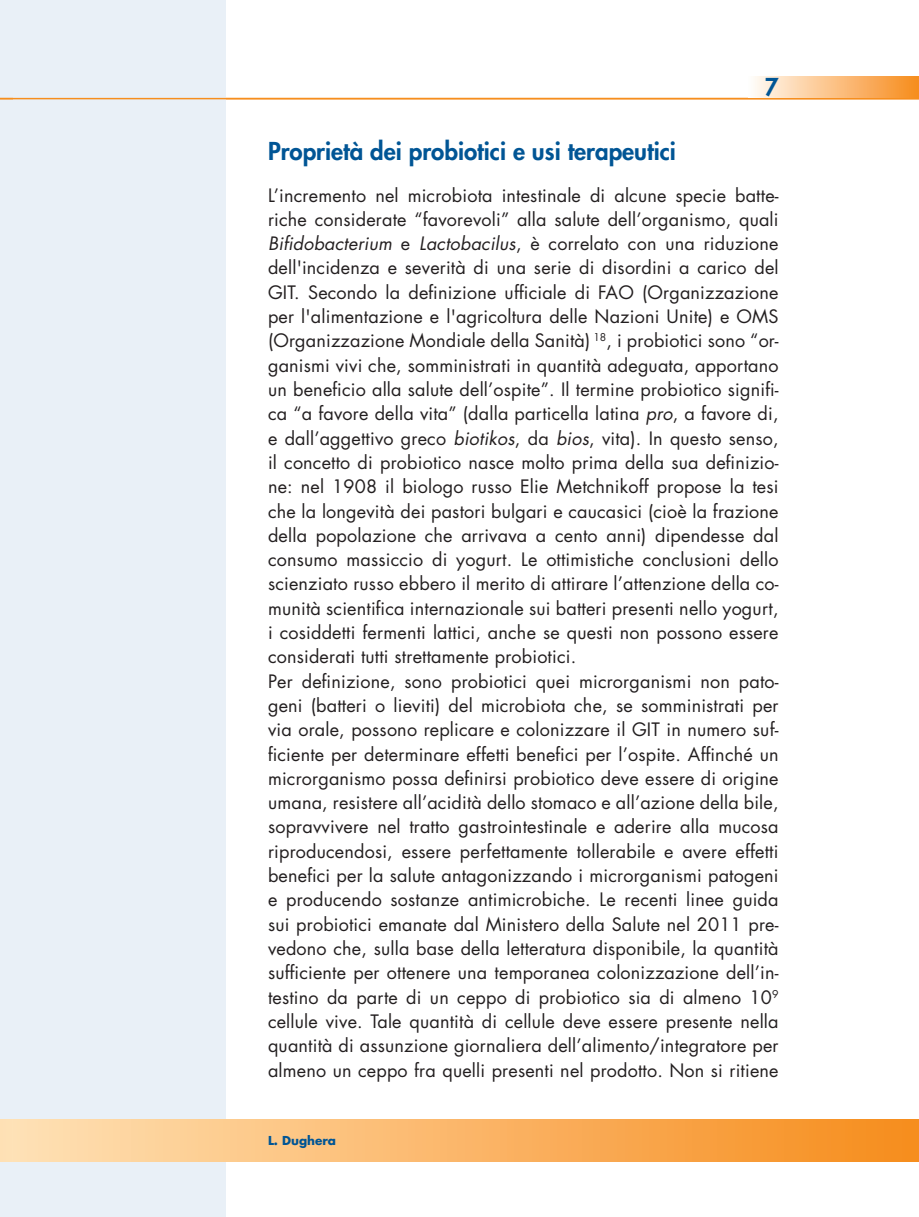
<style>
.page{position:relative;width:919px;height:1217px;background:#fff}
.page>*{position:absolute;margin:0;border:0;box-sizing:border-box;transform-origin:0 0}
.t1{font:800 24px "Futura Std";color:#005595}
.t2{font:18px/24.3px "Futura Std";letter-spacing:.01em;color:#231f20}
.t3{font:700 12px "Futura Std";color:#005595}
.s1{font-style:italic}
</style>
<div class="page">
<div style="left:0;top:0;width:13px;height:1216px;background:#e9f0f7"></div>
<div style="left:0;top:1118px;width:13px;height:43px;background:#fee1b5"></div>
<div style="left:13px;top:0;width:212px;height:1216px;background:#e9f0f7"></div>
<hr style="left:0;top:98px;width:918px;height:1px;background:#f68e1e">
<div style="left:748px;top:77px;width:170px;height:21px;background:linear-gradient(to right,#fffbf7,#f78c1d)"></div>
<div style="left:13px;top:1118px;width:905px;height:43px;background:linear-gradient(to right,#ffe1b5,#f68c1c)"></div>
<h1 class="t1" style="left:764px;top:72px;width:15px">7</h1>
<h1 class="t1" style="left:268px;top:136px;width:409px">Proprietà dei probiotici e usi terapeutici</h1>
<p class="t2" style="left:268px;top:183px;width:512px">L’incremento nel microbiota intestinale di alcune specie batte&shy;riche considerate “favorevoli” alla salute dell’organismo, quali <span class="s1">Bifidobacterium</span> e <span class="s1">Lactobacilus</span>, è correlato con una riduzione dell'incidenza e severità di una serie di disordini a carico del GIT. Secondo la definizione ufficiale di FAO (Organizzazione per l'alimentazione e l'agricoltura delle Nazioni Unite) e OMS (Organizzazione Mondiale della Sanità) <sup>18</sup>, i probiotici sono “or&shy;ganismi vivi che, somministrati in quantità adeguata, apportano un beneficio alla salute dell’ospite”. Il termine probiotico signifi&shy;ca “a favore della vita” (dalla particella latina <span class="s1">pro</span>, a favore di, e dall’aggettivo greco <span class="s1">biotikos</span>, da <span class="s1">bios</span>, vita). In questo senso, il concetto di probiotico nasce molto prima della sua definizio&shy;ne: nel 1908 il biologo russo Elie Metchnikoff propose la tesi che la longevità dei pastori bulgari e caucasici (cioè la frazione della popolazione che arrivava a cento anni) dipendesse dal consumo massiccio di yogurt. Le ottimistiche conclusioni dello scienziato russo ebbero il merito di attirare l’attenzione della co&shy;munità scientifica internazionale sui batteri presenti nello yogurt, i cosiddetti fermenti lattici, anche se questi non possono essere considerati tutti strettamente probiotici.<br>Per definizione, sono probiotici quei microrganismi non pato&shy;geni (batteri o lieviti) del microbiota che, se somministrati per via orale, possono replicare e colonizzare il GIT in numero suf&shy;ficiente per determinare effetti benefici per l’ospite. Affinché un microrganismo possa definirsi probiotico deve essere di origine umana, resistere all’acidità dello stomaco e all’azione della bile, sopravvivere nel tratto gastrointestinale e aderire alla mucosa riproducendosi, essere perfettamente tollerabile e avere effetti benefici per la salute antagonizzando i microrganismi patogeni e producendo sostanze antimicrobiche. Le recenti linee guida sui probiotici emanate dal Ministero della Salute nel 2011 pre&shy;vedono che, sulla base della letteratura disponibile, la quantità sufficiente per ottenere una temporanea colonizzazione dell’in&shy;testino da parte di un ceppo di probiotico sia di almeno 10<sup>9 </sup>cellule vive. Tale quantità di cellule deve essere presente nella quantità di assunzione giornaliera dell’alimento/integratore per almeno un ceppo fra quelli presenti nel prodotto. Non si ritiene</p>
<p class="t3" style="left:268px;top:1132px;width:70px">L. Dughera</p>
</div>
